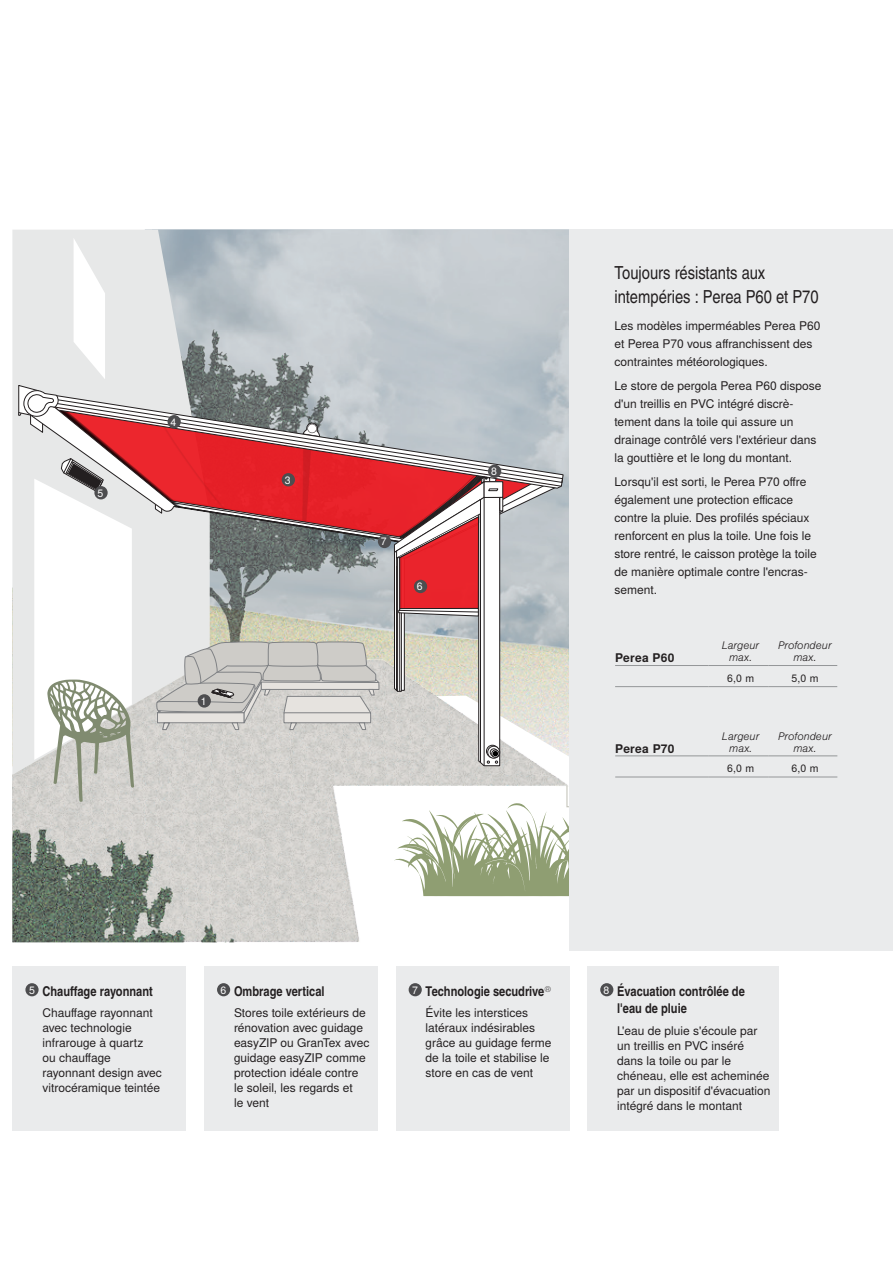
<style>
.page{position:relative;width:893px;height:1263px;background:#fff}
.page>*{position:absolute;margin:0;border:0;box-sizing:border-box;transform-origin:0 0}
.t1{font:18px/24px "Warema Nimbus Cnd";color:#231f20}
.t2{font:700 13.5px/16.5px "Warema Nimbus Cnd";color:#231f20}
.t3{font:12px/15px "Warema Nimbus";color:#231f20}
.t4{font:700 12px "Warema Nimbus";letter-spacing:.02em;color:#231f20}
.t5{font:italic 300 10.5px/12px "Warema Nimbus";color:#231f20;text-align:center}
.t6{font:10.5px "Warema Nimbus";color:#231f20}
.t7{font:10.5px "Warema Nimbus";color:#fff}
</style>
<div class="page">
<svg style="left:12px;top:775px;width:556px;height:166px"></svg>
<img style="left:12px;top:829px;width:256px;height:113px">
<svg style="left:12px;top:230px;width:198px;height:545px;background:#e0e3e3"></svg>
<svg style="left:18px;top:238px;width:551px;height:658px"></svg>
<div style="left:569px;top:230px;width:324px;height:721px;background:#eaebec"></div>
<div style="left:204px;top:966px;width:174px;height:164px;background:#eaebec"></div>
<div style="left:217px;top:983px;width:13px;height:13px;background:#4d4d4f;border-radius:50%"></div>
<div style="left:13px;top:966px;width:173px;height:164px;background:#eaebec"></div>
<div style="left:25px;top:983px;width:14px;height:13px;background:#4d4d4f;border-radius:50%"></div>
<div style="left:587px;top:966px;width:192px;height:164px;background:#eaebec"></div>
<div style="left:600px;top:983px;width:13px;height:13px;background:#4d4d4f;border-radius:50%"></div>
<div style="left:396px;top:966px;width:173px;height:164px;background:#eaebec"></div>
<div style="left:409px;top:983px;width:13px;height:13px;background:#4d4d4f;border-radius:50%"></div>
<div style="left:94px;top:486px;width:14px;height:13px;background:#4d4d4f;border-radius:50%"></div>
<div style="left:488px;top:465px;width:13px;height:13px;background:#4d4d4f;border-radius:50%"></div>
<div style="left:378px;top:535px;width:13px;height:13px;background:#4d4d4f;border-radius:50%"></div>
<div style="left:282px;top:473px;width:13px;height:13px;background:#4d4d4f;border-radius:50%"></div>
<div style="left:198px;top:694px;width:13px;height:14px;background:#4d4d4f;border-radius:50%"></div>
<div style="left:168px;top:415px;width:13px;height:13px;background:#4d4d4f;border-radius:50%"></div>
<hr style="left:615px;top:665px;width:94px;height:1px;background:#949698">
<hr style="left:709px;top:665px;width:59px;height:1px;background:#949698">
<hr style="left:768px;top:665px;width:69px;height:1px;background:#949698">
<hr style="left:615px;top:686px;width:94px;height:1px;background:#949698">
<hr style="left:709px;top:686px;width:59px;height:1px;background:#949698">
<hr style="left:768px;top:686px;width:69px;height:1px;background:#949698">
<hr style="left:615px;top:756px;width:94px;height:1px;background:#949698">
<hr style="left:709px;top:756px;width:59px;height:1px;background:#949698">
<hr style="left:768px;top:756px;width:69px;height:1px;background:#949698">
<hr style="left:615px;top:777px;width:94px;height:1px;background:#949698">
<hr style="left:709px;top:777px;width:59px;height:1px;background:#949698">
<hr style="left:768px;top:777px;width:69px;height:1px;background:#949698">
<div style="left:414px;top:580px;width:13px;height:13px;background:#4d4d4f;border-radius:50%"></div>
<p class="t7" style="left:97px;top:487px;width:7px">5</p>
<p class="t7" style="left:171px;top:416px;width:7px">4</p>
<p class="t7" style="left:201px;top:695px;width:7px">1</p>
<p class="t7" style="left:285px;top:474px;width:7px">3</p>
<p class="t7" style="left:381px;top:535px;width:7px">7</p>
<p class="t7" style="left:417px;top:580px;width:7px">6</p>
<p class="t7" style="left:491px;top:465px;width:7px">8</p>
<h1 class="t1" style="left:614px;top:261px;width:206px">Toujours résistants aux intempéries : Perea P60 et P70</h1>
<p class="t3" style="left:614px;top:317px;width:207px;line-height:18px">Les modèles imperméables Perea P60 et Perea P70 vous affranchissent des contraintes météorologiques.</p>
<p class="t3" style="left:614px;top:377px;width:208px;line-height:18px">Le store de pergola Perea P60 dispose d'un treillis en PVC intégré discrè&shy;tement dans la toile qui assure un drainage contrôlé vers l'extérieur dans la gouttière et le long du montant.</p>
<p class="t3" style="left:614px;top:473px;width:204px;line-height:18px">Lorsqu'il est sorti, le Perea P70 offre également une protection efficace contre la pluie. Des profilés spéciaux renforcent en plus la toile. Une fois le store rentré, le caisson protège la toile de manière optimale contre l'encras&shy;sement.</p>
<p class="t4" style="left:615px;top:650px;width:61px">Perea P60</p>
<p class="t5" style="left:722px;top:640px;width:39px">Largeur max.</p>
<p class="t5" style="left:778px;top:640px;width:55px">Profondeur max.</p>
<p class="t6" style="left:727px;top:672px;width:29px">6,0 m</p>
<p class="t6" style="left:791px;top:672px;width:29px">5,0 m</p>
<p class="t4" style="left:615px;top:741px;width:61px">Perea P70</p>
<p class="t5" style="left:722px;top:730px;width:39px">Largeur max.</p>
<p class="t5" style="left:778px;top:730px;width:55px">Profondeur max.</p>
<p class="t6" style="left:727px;top:762px;width:29px">6,0 m</p>
<p class="t6" style="left:791px;top:762px;width:29px">6,0 m</p>
<p class="t2" style="left:29px;top:983px;width:125px"><sup>5</sup> Chauffage rayonnant</p>
<p class="t3" style="left:42px;top:1006px;width:121px">Chauffage rayonnant avec technologie infrarouge à quartz<br>ou chauffage rayonnant design avec vitrocéramique teintée</p>
<p class="t2" style="left:221px;top:983px;width:105px"><sup>6</sup> Ombrage vertical</p>
<p class="t3" style="left:234px;top:1006px;width:137px">Stores toile extérieurs de rénovation avec guidage easyZIP ou GranTex avec guidage easyZIP comme protection idéale contre le soleil, les regards et<br>le vent</p>
<p class="t2" style="left:412px;top:983px;width:140px"><sup>7</sup> Technologie secudrive<sup>®</sup></p>
<p class="t3" style="left:426px;top:1006px;width:127px">Évite les interstices latéraux indésirables grâce au guidage ferme de la toile et stabilise le store en cas de vent</p>
<p class="t2" style="left:617px;top:983px;width:129px;text-indent:-14px"><sup>8</sup> Évacuation contrôlée de l'eau de pluie</p>
<p class="t3" style="left:617px;top:1024px;width:155px">L'eau de pluie s'écoule par un treillis en PVC inséré dans la toile ou par le chéneau, elle est acheminée par un dispositif d'évacuation intégré dans le montant</p>
</div>
